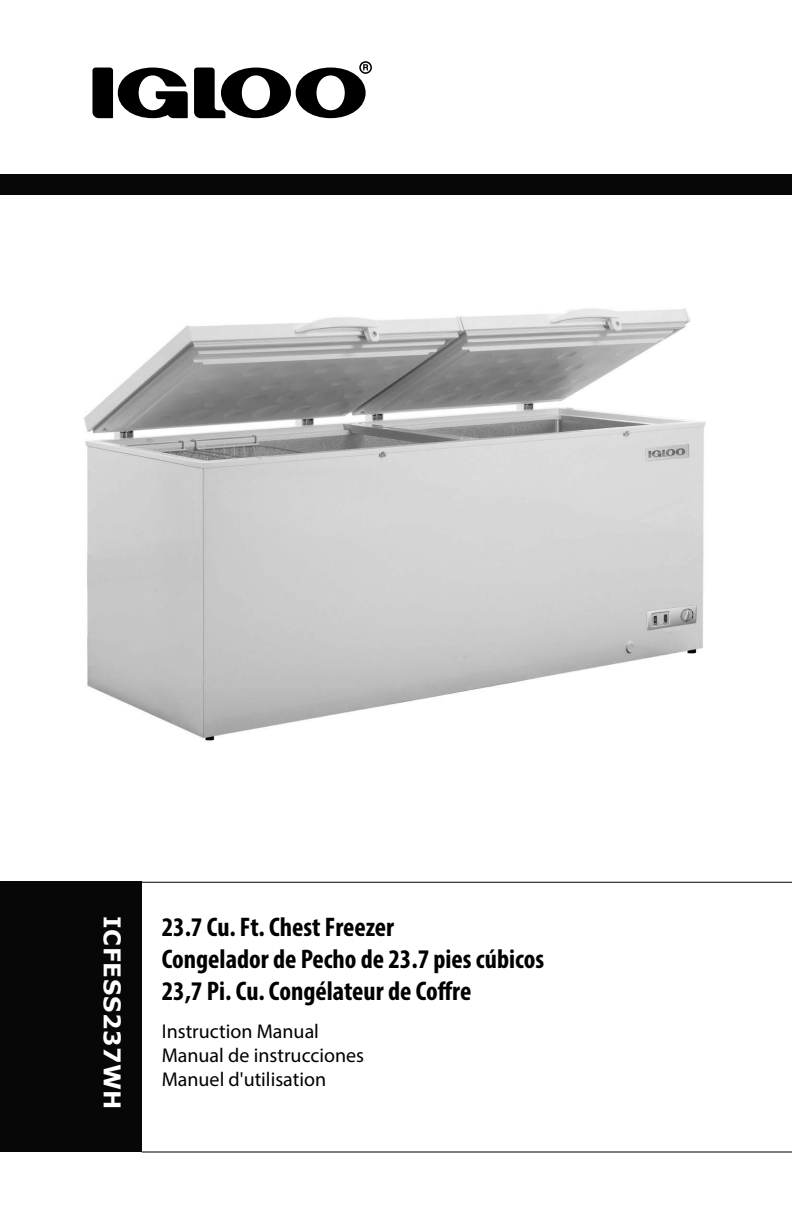
<style>
.page{position:relative;width:792px;height:1224px;background:#fff}
.page>*{position:absolute;margin:0;border:0;box-sizing:border-box;transform-origin:0 0}
.t1{font:700 condensed 27px "Myriad Pro";color:#000}
.No_Style__Don_t_Use{font:700 23px "Verdana";letter-spacing:.03em;color:#fff}
.t2{font:20px/24px "Myriad Pro";color:#000}
</style>
<div class="page">
<hr style="left:142px;top:882px;width:650px;height:1px;background:#000">
<hr style="left:142px;top:1152px;width:650px;height:1px;background:#000">
<div style="left:0;top:882px;width:142px;height:270px;background:#070707"></div>
<div style="left:0;top:174px;width:792px;height:20px;background:#070707"></div>
<svg style="left:92px;top:68px;width:96px;height:50px"></svg>
<svg style="left:194px;top:61px;width:178px;height:57px"></svg>
<img style="left:84px;top:308px;width:622px;height:433px">
<p class="No_Style__Don_t_Use" style="left:129px;top:916px;width:195px;rotate:90deg">ICFESS237WH</p>
<p class="t1" style="left:162px;top:910px;width:234px">23.7 Cu. Ft. Chest Freezer</p>
<p class="t1" style="left:162px;top:942px;width:384px">Congelador de Pecho de 23.7 pies cúbicos</p>
<p class="t1" style="left:162px;top:974px;width:311px">23,7 Pi. Cu. Congélateur de Coffre</p>
<p class="t2" style="left:162px;top:1019px;width:204px">Instruction Manual<br>Manual de instrucciones<br>Manuel d'utilisation</p>
</div>
